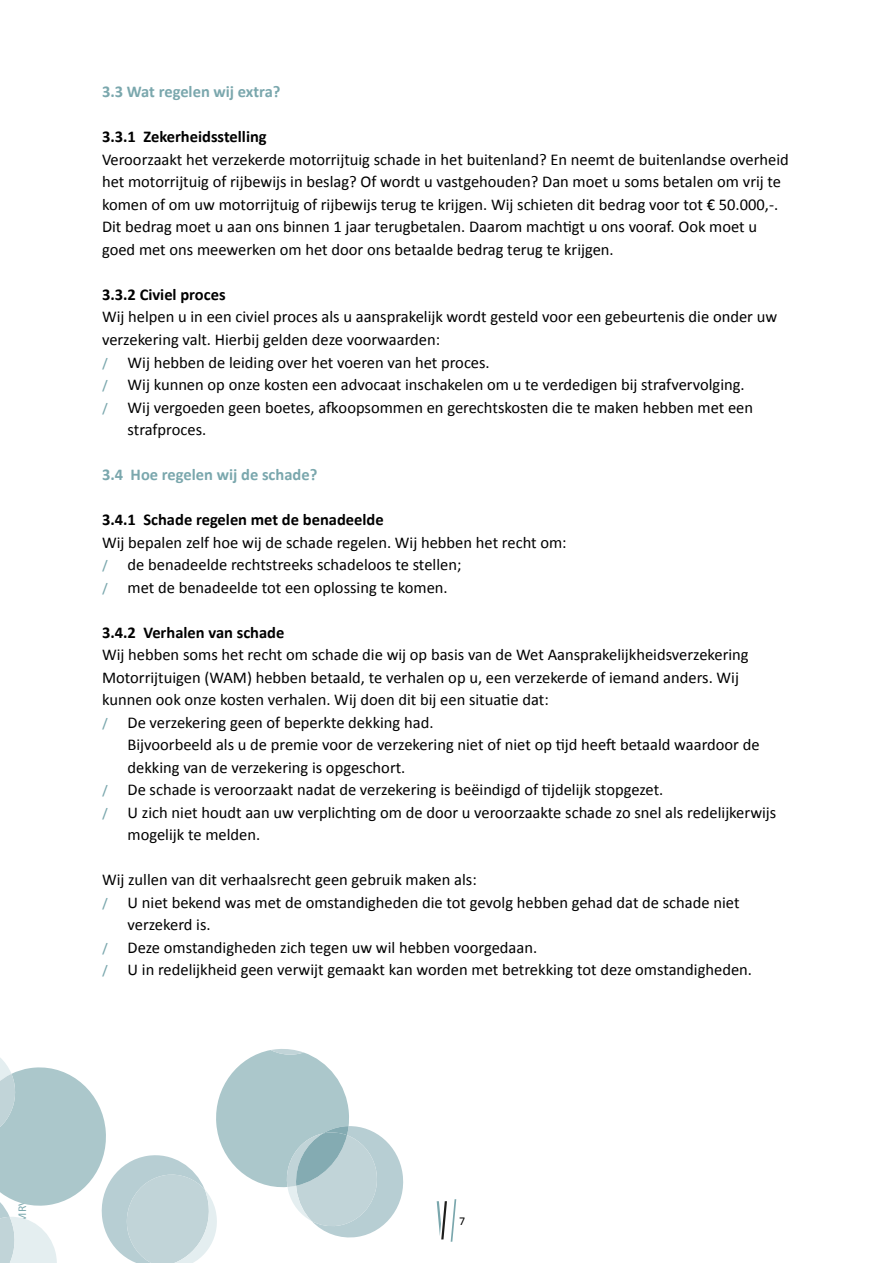
<style>
.page{position:relative;width:893px;height:1263px;background:#fff}
.page>*{position:absolute;margin:0;border:0;box-sizing:border-box;transform-origin:0 0}
.t1{font:16.5px/22.5px "Calibri";color:#000}
.t2{font:700 16.5px "Calibri";color:#000}
.t3{font:700 16.5px "Calibri";color:#7aa7ad}
.t4{font:12px "Calibri";color:#000}
.s1{color:#7aa7ad}
</style>
<div class="page">
<svg style="left:437px;top:1199px;width:19px;height:43px"></svg>
<svg style="left:0;top:1049px;width:404px;height:214px"></svg>
<p class="t3" style="left:102px;top:81px;width:180px">3.3 Wat regelen wij extra?</p>
<p class="t2" style="left:102px;top:126px;width:166px">3.3.1 Zekerheidsstelling</p>
<p class="t1" style="left:102px;top:148px;width:688px">Veroorzaakt het verzekerde motorrijtuig schade in het buitenland? En neemt de buitenlandse overheid het motorrijtuig of rijbewijs in beslag? Of wordt u vastgehouden? Dan moet u soms betalen om vrij te komen of om uw motorrijtuig of rijbewijs terug te krijgen. Wij schieten dit bedrag voor tot € 50.000,-.<br>Dit bedrag moet u aan ons binnen 1 jaar terugbetalen. Daarom machtigt u ons vooraf. Ook moet u goed met ons meewerken om het door ons betaalde bedrag terug te krijgen.</p>
<p class="t2" style="left:102px;top:284px;width:125px">3.3.2 Civiel proces</p>
<p class="t1" style="left:102px;top:306px;width:677px">Wij helpen u in een civiel proces als u aansprakelijk wordt gesteld voor een gebeurtenis die onder uw</p>
<p class="t1" style="left:102px;top:328px;width:340px">verzekering valt. Hierbij gelden deze voorwaarden:</p>
<p class="t1" style="left:102px;top:351px;width:389px"><span class="s1">ͭ</span> Wij hebben de leiding over het voeren van het proces.</p>
<p class="t1" style="left:102px;top:373px;width:644px"><span class="s1">ͭ</span> Wij kunnen op onze kosten een advocaat inschakelen om u te verdedigen bij strafvervolging.</p>
<p class="t1" style="left:102px;top:396px;width:653px"><span class="s1">ͭ</span> Wij vergoeden geen boetes, afkoopsommen en gerechtskosten die te maken hebben met een</p>
<p class="t1" style="left:128px;top:418px;width:80px">strafproces.</p>
<p class="t3" style="left:102px;top:464px;width:217px">3.4 Hoe regelen wij de schade?</p>
<p class="t2" style="left:102px;top:509px;width:283px">3.4.1 Schade regelen met de benadeelde</p>
<p class="t1" style="left:102px;top:531px;width:466px">Wij bepalen zelf hoe wij de schade regelen. Wij hebben het recht om: <span class="s1">ͭ</span> de benadeelde rechtstreeks schadeloos te stellen;<br><span class="s1">ͭ</span> met de benadeelde tot een oplossing te komen.</p>
<p class="t2" style="left:102px;top:621px;width:184px">3.4.2 Verhalen van schade</p>
<p class="t1" style="left:102px;top:643px;width:648px">Wij hebben soms het recht om schade die wij op basis van de Wet Aansprakelijkheidsverzekering Motorrijtuigen (WAM) hebben betaald, te verhalen op u, een verzekerde of iemand anders. Wij kunnen ook onze kosten verhalen. Wij doen dit bij een situatie dat:<br><span class="s1">ͭ</span> De verzekering geen of beperkte dekking had.</p>
<p class="t1" style="left:128px;top:733px;width:634px">Bijvoorbeeld als u de premie voor de verzekering niet of niet op tijd heeft betaald waardoor de</p>
<p class="t1" style="left:128px;top:756px;width:279px">dekking van de verzekering is opgeschort.</p>
<p class="t1" style="left:102px;top:778px;width:563px"><span class="s1">ͭ</span> De schade is veroorzaakt nadat de verzekering is beëindigd of tijdelijk stopgezet.</p>
<p class="t1" style="left:102px;top:801px;width:676px"><span class="s1">ͭ</span> U zich niet houdt aan uw verplichting om de door u veroorzaakte schade zo snel als redelijkerwijs</p>
<p class="t1" style="left:128px;top:823px;width:134px">mogelijk te melden.</p>
<p class="t1" style="left:102px;top:868px;width:376px">Wij zullen van dit verhaalsrecht geen gebruik maken als:</p>
<p class="t1" style="left:102px;top:891px;width:639px"><span class="s1">ͭ</span> U niet bekend was met de omstandigheden die tot gevolg hebben gehad dat de schade niet</p>
<p class="t1" style="left:128px;top:913px;width:85px">verzekerd is.</p>
<p class="t1" style="left:102px;top:936px;width:437px"><span class="s1">ͭ</span> Deze omstandigheden zich tegen uw wil hebben voorgedaan.</p>
<p class="t1" style="left:102px;top:958px;width:652px"><span class="s1">ͭ</span> U in redelijkheid geen verwijt gemaakt kan worden met betrekking tot deze omstandigheden.</p>
<p class="t4" style="left:459px;top:1213px;width:8px">7</p>
</div>
